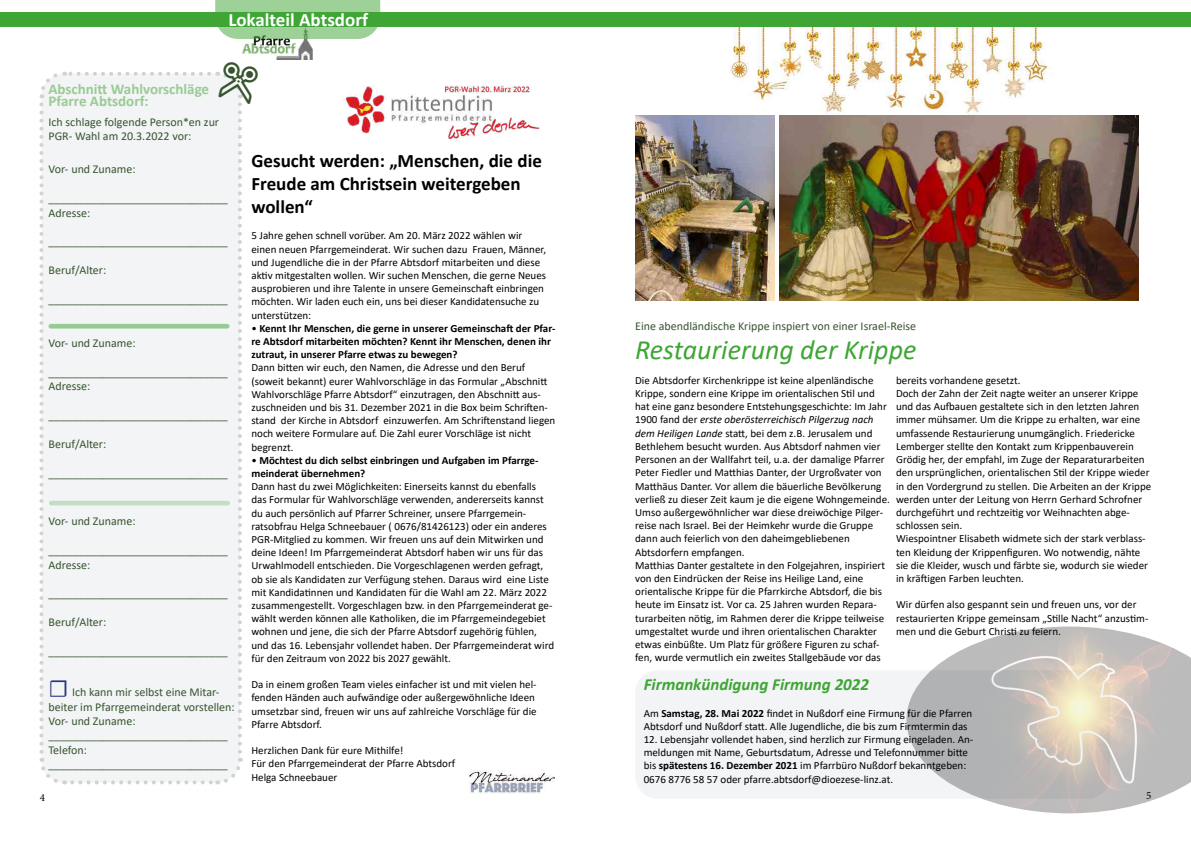
<style>
.page{position:relative;width:1191px;height:842px;background:#fff}
.page>*{position:absolute;margin:0;border:0;box-sizing:border-box;transform-origin:0 0}
.t1{font:italic 28px "Calibri";color:#3fa535}
.t2{font:700 19px/22.8px "Calibri";color:#000}
.t3{font:700 19px "Calibri";color:#fff}
.t4{font:italic 700 17px "Calibri";color:#3fa535}
.t5{font:700 15px/12px "Calibri";color:#9acb94}
.t6{font:12px/14.4px "Calibri";color:#37542f}
.t7{font:11px/13.2px "Calibri";color:#000}
.t8{font:700 11px/13.2px "Calibri";color:#000}
.t9{font:11px "Minion Pro";color:#000}
.s1{font-family:"Minion Pro";font-size:24px;color:#283583}
.s2{font-weight:400}
.s3{font-style:italic}
.s4{font-weight:700}
</style>
<div class="page">
<img style="left:470px;top:770px;width:85px;height:24px">
<img style="left:730px;top:28px;width:320px;height:140px">
<div style="left:0;top:13px;width:1191px;height:14px;background:#3fa535"></div>
<img style="left:242px;top:39px;width:70px;height:21px">
<svg style="left:215px;top:0;width:165px;height:39px"></svg>
<div style="left:41px;top:74px;width:199px;height:708px;background:#f2f4f5;border-radius:23px"></div>
<svg style="left:39px;top:104px;width:26px;height:681px"></svg>
<svg style="left:72px;top:758px;width:171px;height:27px"></svg>
<svg style="left:39px;top:71px;width:170px;height:27px"></svg>
<div style="left:635px;top:670px;width:475px;height:129px;background:#f2f4f5;border-radius:23px"></div>
<div style="left:48px;top:324px;width:181px;height:5px;background:#96cb93;border-radius:2px"></div>
<hr style="left:49px;top:501px;width:181px;height:4px;background:#c5dec3;border-radius:2px">
<img style="left:343px;top:85px;width:196px;height:54px">
<img style="left:780px;top:115px;width:358px;height:186px">
<img style="left:635px;top:115px;width:139px;height:186px">
<img style="left:906px;top:626px;width:285px;height:187px">
<svg style="left:217px;top:71px;width:26px;height:681px"></svg>
<h2 class="t3" style="left:228px;top:7px;width:141px">Lokalteil Abtsdorf</h2>
<h3 class="t5" style="left:48px;top:83px;width:162px">Abschnitt Wahlvorschläge<br>Pfarre Abtsdorf:</h3>
<p class="t6" style="left:48px;top:114px;width:172px">Ich schlage folgende Person*en zur<br>PGR- Wahl am 20.3.2022 vor:</p>
<p class="t6" style="left:48px;top:162px;width:89px">Vor- und Zuname:</p>
<p class="t6" style="left:48px;top:191px;width:181px">______________________________<br>Adresse:</p>
<p class="t6" style="left:48px;top:234px;width:181px">______________________________</p>
<p class="t6" style="left:48px;top:263px;width:59px">Beruf/Alter:</p>
<p class="t6" style="left:48px;top:292px;width:181px">______________________________</p>
<p class="t6" style="left:48px;top:336px;width:89px">Vor- und Zuname:</p>
<p class="t6" style="left:48px;top:364px;width:181px">______________________________<br>Adresse:</p>
<p class="t6" style="left:48px;top:408px;width:181px">______________________________</p>
<p class="t6" style="left:48px;top:436px;width:59px">Beruf/Alter:</p>
<p class="t6" style="left:48px;top:465px;width:181px">______________________________</p>
<p class="t6" style="left:48px;top:514px;width:89px">Vor- und Zuname:</p>
<p class="t6" style="left:48px;top:543px;width:181px">______________________________<br>Adresse:</p>
<p class="t6" style="left:48px;top:586px;width:181px">______________________________</p>
<p class="t6" style="left:48px;top:615px;width:59px">Beruf/Alter:</p>
<p class="t6" style="left:48px;top:643px;width:181px">______________________________</p>
<p class="t6" style="left:48px;top:685px;width:188px"><span class="s1">☐</span> Ich kann mir selbst eine Mitar&shy;beiter im Pfarrgemeinderat vorstellen:<br>Vor- und Zuname: ______________________________<br>Telefon: ______________________________</p>
<h2 class="t2" style="left:251px;top:149px;width:292px">Gesucht werden: „Menschen, die die<br>Freude am Christsein weitergeben wollen“</h2>
<p class="t7" style="left:251px;top:229px;width:296px">5 Jahre gehen schnell vorüber. Am 20. März 2022 wählen wir einen neuen Pfarrgemeinderat. Wir suchen dazu Frauen, Männer, und Jugendliche die in der Pfarre Abtsdorf mitarbeiten und diese aktiv mitgestalten wollen. Wir suchen Menschen, die gerne Neues ausprobieren und ihre Talente in unsere Gemeinschaft einbringen möchten. Wir laden euch ein, uns bei dieser Kandidatensuche zu unterstützen:</p>
<p class="t8" style="left:251px;top:321px;width:305px"><span class="s2">•</span> Kennt Ihr Menschen, die gerne in unserer Gemeinschaft der Pfar&shy;re Abtsdorf mitarbeiten möchten? Kennt ihr Menschen, denen ihr zutraut, in unserer Pfarre etwas zu bewegen?</p>
<p class="t7" style="left:251px;top:361px;width:305px">Dann bitten wir euch, den Namen, die Adresse und den Beruf (soweit bekannt) eurer Wahlvorschläge in das Formular „Abschnitt Wahlvorschläge Pfarre Abtsdorf“ einzutragen, den Abschnitt aus&shy;zuschneiden und bis 31. Dezember 2021 in die Box beim Schriften&shy;stand der Kirche in Abtsdorf einzuwerfen. Am Schriftenstand liegen noch weitere Formulare auf. Die Zahl eurer Vorschläge ist nicht begrenzt.</p>
<p class="t8" style="left:251px;top:453px;width:289px"><span class="s2">•</span> Möchtest du dich selbst einbringen und Aufgaben im Pfarrge&shy;meinderat übernehmen?</p>
<p class="t7" style="left:251px;top:480px;width:304px">Dann hast du zwei Möglichkeiten: Einerseits kannst du ebenfalls das Formular für Wahlvorschläge verwenden, andererseits kannst du auch persönlich auf Pfarrer Schreiner, unsere Pfarrgemein&shy;ratsobfrau Helga Schneebauer ( 0676/81426123) oder ein anderes PGR-Mitglied zu kommen. Wir freuen uns auf dein Mitwirken und deine Ideen! Im Pfarrgemeinderat Abtsdorf haben wir uns für das Urwahlmodell entschieden. Die Vorgeschlagenen werden gefragt, ob sie als Kandidaten zur Verfügung stehen. Daraus wird eine Liste mit Kandidatinnen und Kandidaten für die Wahl am 22. März 2022 zusammengestellt. Vorgeschlagen bzw. in den Pfarrgemeinderat ge&shy;wählt werden können alle Katholiken, die im Pfarrgemeindegebiet wohnen und jene, die sich der Pfarre Abtsdorf zugehörig fühlen, und das 16. Lebensjahr vollendet haben. Der Pfarrgemeinderat wird für den Zeitraum von 2022 bis 2027 gewählt.</p>
<p class="t7" style="left:251px;top:678px;width:287px">Da in einem großen Team vieles einfacher ist und mit vielen hel&shy;fenden Händen auch aufwändige oder außergewöhnliche Ideen umsetzbar sind, freuen wir uns auf zahlreiche Vorschläge für die Pfarre Abtsdorf.</p>
<p class="t7" style="left:251px;top:744px;width:205px">Herzlichen Dank für eure Mithilfe!<br>Für den Pfarrgemeinderat der Pfarre Abtsdorf<br>Helga Schneebauer</p>
<p class="t6" style="left:635px;top:319px;width:282px">Eine abendländische Krippe inspiert von einer Israel-Reise</p>
<h1 class="t1" style="left:635px;top:330px;width:283px">Restaurierung der Krippe</h1>
<p class="t7" style="left:635px;top:373px;width:256px">Die Abtsdorfer Kirchenkrippe ist keine alpenländische Krippe, sondern eine Krippe im orientalischen Stil und hat eine ganz besondere Entstehungsgeschichte: Im Jahr 1900 fand der <span class="s3">erste oberösterreichisch Pilgerzug nach dem Heiligen Lande</span> statt, bei dem z.B. Jerusalem und Bethlehem besucht wurden. Aus Abtsdorf nahmen vier Personen an der Wallfahrt teil, u.a. der damalige Pfarrer Peter Fiedler und Matthias Danter, der Urgroßvater von Matthäus Danter. Vor allem die bäuerliche Bevölkerung verließ zu dieser Zeit kaum je die eigene Wohngemeinde.<br>Umso außergewöhnlicher war diese dreiwöchige Pilger&shy;reise nach Israel. Bei der Heimkehr wurde die Gruppe dann auch feierlich von den daheimgebliebenen Abtsdorfern empfangen.<br>Matthias Danter gestaltete in den Folgejahren, inspiriert von den Eindrücken der Reise ins Heilige Land, eine orientalische Krippe für die Pfarrkirche Abtsdorf, die bis heute im Einsatz ist. Vor ca. 25 Jahren wurden Repara&shy;turarbeiten nötig, im Rahmen derer die Krippe teilweise umgestaltet wurde und ihren orientalischen Charakter etwas einbüßte. Um Platz für größere Figuren zu schaf&shy;fen, wurde vermutlich ein zweites Stallgebäude vor das</p>
<p class="t7" style="left:896px;top:373px;width:257px">bereits vorhandene gesetzt.<br>Doch der Zahn der Zeit nagte weiter an unserer Krippe und das Aufbauen gestaltete sich in den letzten Jahren immer mühsamer. Um die Krippe zu erhalten, war eine umfassende Restaurierung unumgänglich. Friedericke Lemberger stellte den Kontakt zum Krippenbauverein Grödig her, der empfahl, im Zuge der Reparaturarbeiten den ursprünglichen, orientalischen Stil der Krippe wieder in den Vordergrund zu stellen. Die Arbeiten an der Krippe werden unter der Leitung von Herrn Gerhard Schrofner durchgeführt und rechtzeitig vor Weihnachten abge&shy;schlossen sein.<br>Wiespointner Elisabeth widmete sich der stark verblass&shy;ten Kleidung der Krippenfiguren. Wo notwendig, nähte sie die Kleider, wusch und färbte sie, wodurch sie wieder in kräftigen Farben leuchten.</p>
<p class="t7" style="left:896px;top:598px;width:254px">Wir dürfen also gespannt sein und freuen uns, vor der restaurierten Krippe gemeinsam „Stille Nacht“ anzustim&shy;men und die Geburt Christi zu feiern.</p>
<h3 class="t4" style="left:643px;top:672px;width:227px">Firmankündigung Firmung 2022</h3>
<p class="t7" style="left:643px;top:706px;width:330px">Am <span class="s4">Samstag, 28. Mai 2022</span> findet in Nußdorf eine Firmung für die Pfarren<br>Abtsdorf und Nußdorf statt. Alle Jugendliche, die bis zum Firmtermin das</p>
<p class="t7" style="left:643px;top:732px;width:331px">12. Lebensjahr vollendet haben, sind herzlich zur Firmung eingeladen. An&shy;meldungen mit Name, Geburtsdatum, Adresse und Telefonnummer bitte bis <span class="s4">spätestens 16. Dezember 2021</span> im Pfarrbüro Nußdorf bekanntgeben:<br>0676 8776 58 57 oder pfarre.abtsdorf@dioezese-linz.at.</p>
<p class="t9" style="left:40px;top:790px;width:7px">4</p>
<p class="t9" style="left:1146px;top:788px;width:7px">5</p>
</div>
